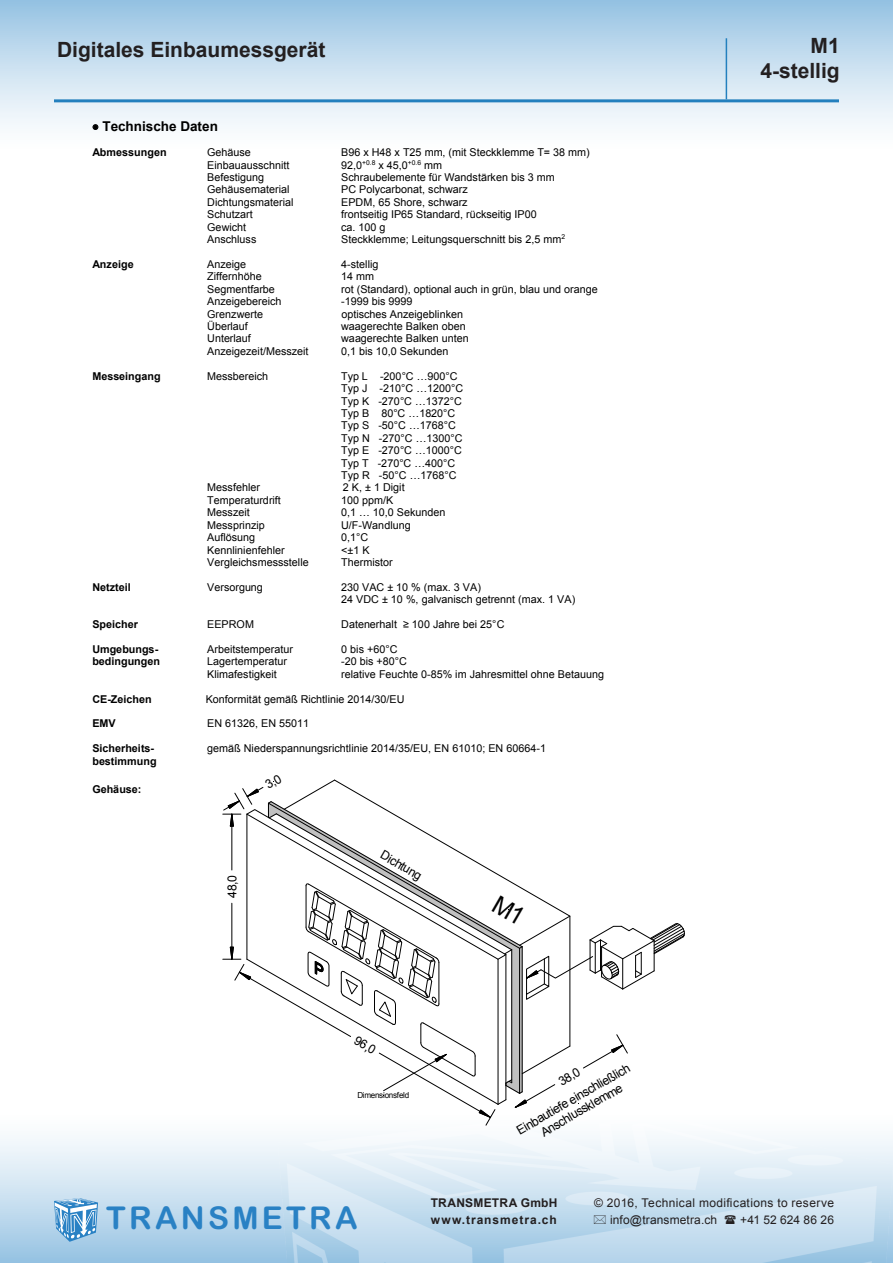
<style>
.page{position:relative;width:893px;height:1263px;background:#fff}
.page>*{position:absolute;margin:0;border:0;box-sizing:border-box;transform-origin:0 0}
.t1{font:31.5px "Arial Rounded MT Bold";letter-spacing:.105em;color:#2981c4}
.t2{font:700 21px "Arial";color:#231f20}
.t3{font:700 13.5px "Arial";color:#000}
.t4{font:12.45px/13.6px "Arial";color:#000;text-align:center}
.t5{font:12px "Arial";letter-spacing:.025em;color:#231f20}
.t6{font:700 12px "Arial";letter-spacing:.065em;color:#231f20}
.t7{font:700 12px "Arial";letter-spacing:.02em;color:#231f20}
.t8{font:12px "Arial";letter-spacing:.005em;color:#231f20}
.t9{font:10.8px/12.5px "Arial";color:#000}
.t10{font:700 10.8px "Arial";color:#000}
.t11{font:8.25px "Arial";letter-spacing:-.04em;color:#000}
</style>
<div class="page">
<div style="left:0;top:1093px;width:893px;height:170px;background:linear-gradient(to bottom,#fff,#9dc6e4)"></div>
<img style="left:278px;top:1103px;width:615px;height:160px">
<div style="left:0;top:0;width:893px;height:170px;background:linear-gradient(to bottom,#9bc5e4,#fff)"></div>
<svg style="left:54px;top:1198px;width:44px;height:44px;background:#85b7dd"></svg>
<hr style="left:54px;top:99px;width:785px;height:3px;background:#2380be">
<hr style="left:726px;top:38px;width:1px;height:61px;background:#2380be">
<svg style="left:93px;top:124px;width:5px;height:6px"></svg>
<svg style="left:594px;top:1215px;width:12px;height:9px"></svg>
<svg style="left:725px;top:1215px;width:11px;height:9px"></svg>
<svg style="left:223px;top:779px;width:463px;height:347px"></svg>
<p class="t2" style="left:57px;top:35px;width:270px">Digitales Einbaumessgerät</p>
<p class="t2" style="left:810px;top:32px;width:31px">M1</p>
<p class="t2" style="left:760px;top:57px;width:81px">4-stellig</p>
<p class="t3" style="left:92px;top:117px;width:127px">• Technische Daten</p>
<p class="t10" style="left:92px;top:145px;width:76px">Abmessungen</p>
<p class="t9" style="left:207px;top:146px;width:45px">Gehäuse</p>
<p class="t9" style="left:341px;top:146px;width:250px">B96 x H48 x T25 mm, (mit Steckklemme T= 38 mm)</p>
<p class="t9" style="left:207px;top:159px;width:84px">Einbauausschnitt</p>
<p class="t9" style="left:341px;top:159px;width:103px">92,0<sup>+0.8</sup> x 45,0<sup>+0.6</sup> mm</p>
<p class="t9" style="left:207px;top:171px;width:58px">Befestigung</p>
<p class="t9" style="left:341px;top:171px;width:215px">Schraubelemente für Wandstärken bis 3 mm</p>
<p class="t9" style="left:207px;top:183px;width:84px">Gehäusematerial</p>
<p class="t9" style="left:341px;top:183px;width:128px">PC Polycarbonat, schwarz</p>
<p class="t9" style="left:207px;top:196px;width:88px">Dichtungsmaterial</p>
<p class="t9" style="left:341px;top:196px;width:128px">EPDM, 65 Shore, schwarz</p>
<p class="t9" style="left:207px;top:208px;width:47px">Schutzart</p>
<p class="t9" style="left:341px;top:208px;width:197px">frontseitig IP65 Standard, rückseitig IP00</p>
<p class="t9" style="left:207px;top:221px;width:40px">Gewicht</p>
<p class="t9" style="left:341px;top:221px;width:46px">ca. 100 g</p>
<p class="t9" style="left:207px;top:233px;width:51px">Anschluss</p>
<p class="t9" style="left:341px;top:233px;width:226px">Steckklemme; Leitungsquerschnitt bis 2,5 mm<sup>2</sup></p>
<p class="t10" style="left:92px;top:257px;width:43px">Anzeige</p>
<p class="t9" style="left:207px;top:258px;width:41px">Anzeige</p>
<p class="t9" style="left:341px;top:258px;width:39px">4-stellig</p>
<p class="t9" style="left:207px;top:270px;width:56px">Ziffernhöhe</p>
<p class="t9" style="left:341px;top:270px;width:34px">14 mm</p>
<p class="t9" style="left:207px;top:283px;width:69px">Segmentfarbe</p>
<p class="t9" style="left:341px;top:283px;width:258px">rot (Standard), optional auch in grün, blau und orange</p>
<p class="t9" style="left:207px;top:295px;width:76px">Anzeigebereich</p>
<p class="t9" style="left:341px;top:295px;width:73px">-1999 bis 9999</p>
<p class="t9" style="left:207px;top:308px;width:57px">Grenzwerte</p>
<p class="t9" style="left:341px;top:308px;width:123px">optisches Anzeigeblinken</p>
<p class="t9" style="left:207px;top:320px;width:42px">Überlauf</p>
<p class="t9" style="left:341px;top:320px;width:126px">waagerechte Balken oben</p>
<p class="t9" style="left:207px;top:333px;width:45px">Unterlauf</p>
<p class="t9" style="left:341px;top:333px;width:129px">waagerechte Balken unten</p>
<p class="t9" style="left:207px;top:345px;width:103px">Anzeigezeit/Messzeit</p>
<p class="t9" style="left:341px;top:345px;width:109px">0,1 bis 10,0 Sekunden</p>
<p class="t10" style="left:92px;top:369px;width:70px">Messeingang</p>
<p class="t9" style="left:207px;top:370px;width:63px">Messbereich</p>
<p class="t9" style="left:341px;top:370px;width:124px">Typ L -200°C …900°C<br>Typ J -210°C …1200°C<br>Typ K -270°C …1372°C<br>Typ B 80°C …1820°C<br>Typ S -50°C …1768°C<br>Typ N -270°C …1300°C<br>Typ E -270°C …1000°C<br>Typ T -270°C …400°C<br>Typ R -50°C …1768°C</p>
<p class="t9" style="left:207px;top:482px;width:54px">Messfehler</p>
<p class="t9" style="left:343px;top:482px;width:63px">2 K, ± 1 Digit</p>
<p class="t9" style="left:207px;top:494px;width:75px">Temperaturdrift</p>
<p class="t9" style="left:341px;top:494px;width:54px">100 ppm/K</p>
<p class="t9" style="left:207px;top:506px;width:44px">Messzeit</p>
<p class="t9" style="left:341px;top:506px;width:106px">0,1 … 10,0 Sekunden</p>
<p class="t9" style="left:207px;top:519px;width:59px">Messprinzip</p>
<p class="t9" style="left:341px;top:519px;width:71px">U/F-Wandlung</p>
<p class="t9" style="left:207px;top:531px;width:49px">Auflösung</p>
<p class="t9" style="left:341px;top:531px;width:29px">0,1°C</p>
<p class="t9" style="left:207px;top:544px;width:79px">Kennlinienfehler</p>
<p class="t9" style="left:341px;top:544px;width:30px">&lt;±1 K</p>
<p class="t9" style="left:207px;top:556px;width:103px">Vergleichsmessstelle</p>
<p class="t9" style="left:341px;top:556px;width:53px">Thermistor</p>
<p class="t10" style="left:92px;top:580px;width:40px">Netzteil</p>
<p class="t9" style="left:207px;top:581px;width:57px">Versorgung</p>
<p class="t9" style="left:341px;top:581px;width:236px">230 VAC ± 10 % (max. 3 VA)<br>24 VDC ± 10 %, galvanisch getrennt (max. 1 VA)</p>
<p class="t10" style="left:92px;top:617px;width:47px">Speicher</p>
<p class="t9" style="left:207px;top:618px;width:48px">EEPROM</p>
<p class="t9" style="left:341px;top:618px;width:165px">Datenerhalt ≥ 100 Jahre bei 25°C</p>
<p class="t10" style="left:92px;top:642px;width:67px">Umgebungs-</p>
<p class="t9" style="left:207px;top:643px;width:87px">Arbeitstemperatur</p>
<p class="t9" style="left:341px;top:643px;width:58px">0 bis +60°C</p>
<p class="t10" style="left:92px;top:654px;width:69px">bedingungen</p>
<p class="t9" style="left:207px;top:655px;width:81px">Lagertemperatur</p>
<p class="t9" style="left:341px;top:655px;width:67px">-20 bis +80°C</p>
<p class="t9" style="left:207px;top:668px;width:71px">Klimafestigkeit</p>
<p class="t9" style="left:341px;top:668px;width:265px">relative Feuchte 0-85% im Jahresmittel ohne Betauung</p>
<p class="t10" style="left:92px;top:691px;width:61px">CE-Zeichen</p>
<p class="t9" style="left:206px;top:693px;width:200px">Konformität gemäß Richtlinie 2014/30/EU</p>
<p class="t10" style="left:92px;top:716px;width:25px">EMV</p>
<p class="t9" style="left:207px;top:717px;width:103px">EN 61326, EN 55011</p>
<p class="t10" style="left:92px;top:741px;width:63px">Sicherheits-</p>
<p class="t9" style="left:207px;top:742px;width:340px">gemäß Niederspannungsrichtlinie 2014/35/EU, EN 61010; EN 60664-1</p>
<p class="t10" style="left:92px;top:754px;width:66px">bestimmung</p>
<p class="t10" style="left:92px;top:782px;width:51px">Gehäuse:</p>
<p class="t4" style="left:225px;top:898px;width:24px;rotate:-90deg">48,0</p>
<p class="t4" style="left:385px;top:848px;width:47px;rotate:30deg">Dichtung</p>
<p class="t4" style="left:359px;top:1034px;width:24px;rotate:30deg">96,0</p>
<p class="t11" style="left:357px;top:1090px;width:54px">Dimensionsfeld</p>
<p class="t4" style="left:514px;top:1125px;width:130px;rotate:-30deg">Einbautiefe einschließlich<br>Anschlussklemme</p>
<p class="t4" style="left:556px;top:1076px;width:24px;rotate:-30deg">38,0</p>
<p class="t1" style="left:106px;top:1199px;width:253px">TRANSMETRA</p>
<p class="t7" style="left:431px;top:1194px;width:128px">TRANSMETRA GmbH</p>
<p class="t5" style="left:594px;top:1195px;width:241px">© 2016, Technical modifications to reserve</p>
<p class="t6" style="left:431px;top:1212px;width:127px">www.transmetra.ch</p>
<p class="t5" style="left:610px;top:1212px;width:109px">info@transmetra.ch</p>
<p class="t8" style="left:740px;top:1212px;width:95px">+41 52 624 86 26</p>
</div>
